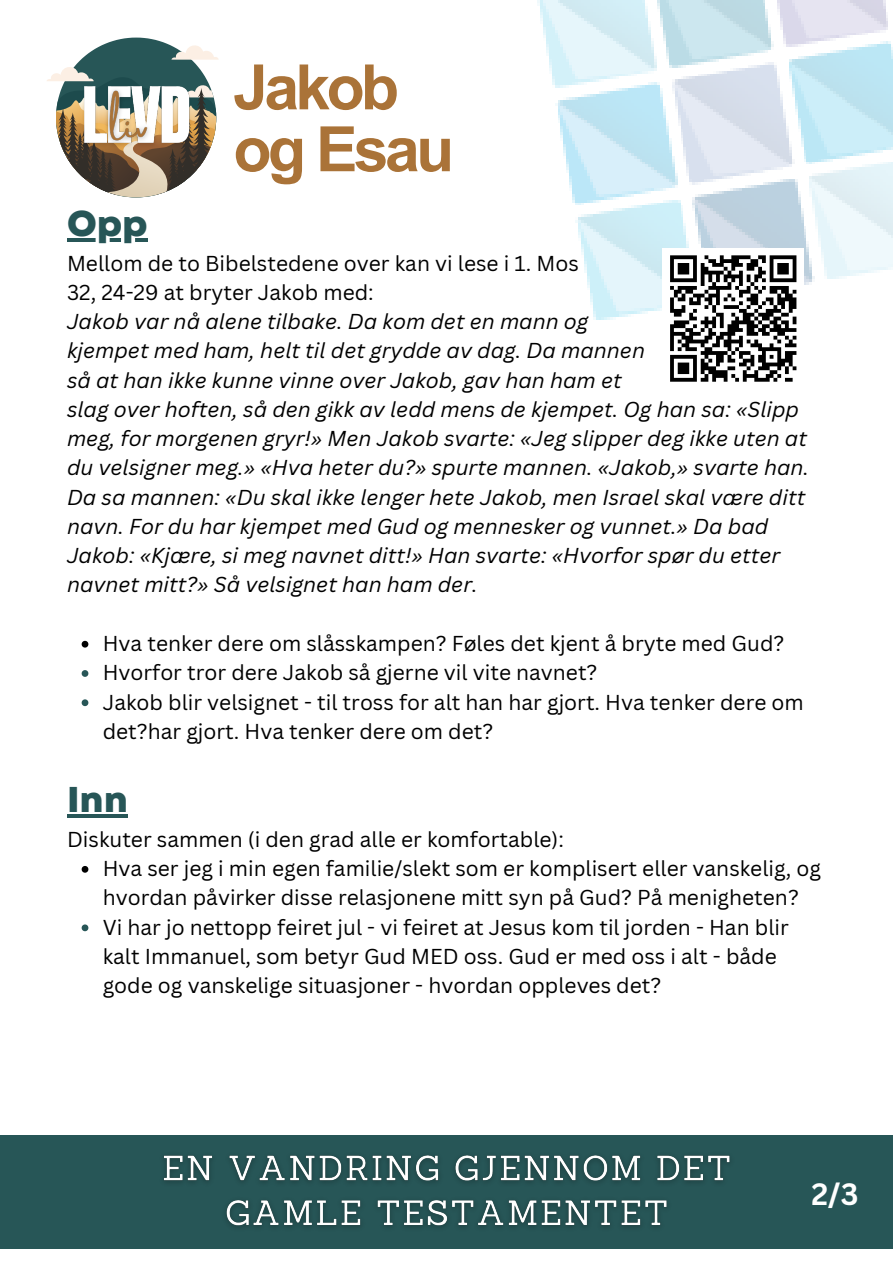
<style>
.page{position:relative;width:893px;height:1264px;background:#fff}
.page>*{position:absolute;margin:0;border:0;box-sizing:border-box;transform-origin:0 0}
.t1{font:700 62.55px "Arial MT Pro";letter-spacing:-.06em;color:#aa7338}
.t2{font:800 35.85px "Garet";color:#275657}
.t3{font:700 30px "Canva Sans";color:#fff}
.t4{font:21px/29.2px "Canva Sans";color:#000}
.t5{font:italic 21px/29.2px "Canva Sans";color:#000}
</style>
<div class="page">
<img style="left:537px;top:0;width:355px;height:320px">
<hr style="left:67px;top:238px;width:81px;height:3px;background:#275657">
<svg style="left:82px;top:641px;width:6px;height:6px"></svg>
<svg style="left:82px;top:670px;width:6px;height:7px"></svg>
<svg style="left:82px;top:699px;width:6px;height:7px"></svg>
<hr style="left:67px;top:814px;width:61px;height:3px;background:#275657">
<svg style="left:82px;top:866px;width:6px;height:6px"></svg>
<svg style="left:82px;top:924px;width:6px;height:7px"></svg>
<svg style="left:47px;top:38px;width:172px;height:159px"></svg>
<img style="left:78px;top:68px;width:117px;height:97px">
<img style="left:100px;top:77px;width:56px;height:99px">
<div style="left:0;top:1135px;width:892px;height:113px;background:#275657"></div>
<img style="left:164px;top:1155px;width:566px;height:72px">
<div style="left:662px;top:248px;width:142px;height:141px;background:#fff"></div>
<svg style="left:670px;top:255px;width:127px;height:127px"></svg>
<p class="t1" style="left:233px;top:64px;width:167px">Jakob</p>
<p class="t1" style="left:233px;top:126px;width:222px">og Esau</p>
<p class="t2" style="left:67px;top:197px;width:82px">Opp</p>
<p class="t4" style="left:67px;top:248px;width:513px">Mellom de to Bibelstedene over kan vi lese i 1. Mos</p>
<p class="t4" style="left:67px;top:277px;width:308px">32, 24-29 at bryter Jakob med:</p>
<p class="t5" style="left:67px;top:306px;width:523px">Jakob var nå alene tilbake. Da kom det en mann og</p>
<p class="t5" style="left:67px;top:335px;width:579px">kjempet med ham, helt til det grydde av dag. Da mannen</p>
<p class="t5" style="left:67px;top:365px;width:556px">så at han ikke kunne vinne over Jakob, gav han ham et</p>
<p class="t5" style="left:67px;top:394px;width:743px">slag over hoften, så den gikk av ledd mens de kjempet. Og han sa: «Slipp meg, for morgenen gryr!» Men Jakob svarte: «Jeg slipper deg ikke uten at du velsigner meg.» «Hva heter du?» spurte mannen. «Jakob,» svarte han.<br>Da sa mannen: «Du skal ikke lenger hete Jakob, men Israel skal være ditt navn. For du har kjempet med Gud og mennesker og vunnet.» Da bad Jakob: «Kjære, si meg navnet ditt!» Han svarte: «Hvorfor spør du etter navnet mitt?» Så velsignet han ham der.</p>
<p class="t4" style="left:103px;top:628px;width:683px">Hva tenker dere om slåsskampen? Føles det kjent å bryte med Gud?</p>
<p class="t4" style="left:103px;top:657px;width:496px">Hvorfor tror dere Jakob så gjerne vil vite navnet?</p>
<p class="t4" style="left:103px;top:686px;width:702px">Jakob blir velsignet - til tross for alt han har gjort. Hva tenker dere om det?har gjort. Hva tenker dere om det?</p>
<p class="t2" style="left:67px;top:773px;width:62px">Inn</p>
<p class="t4" style="left:67px;top:824px;width:498px">Diskuter sammen (i den grad alle er komfortable):</p>
<p class="t4" style="left:103px;top:853px;width:719px">Hva ser jeg i min egen familie/slekt som er komplisert eller vanskelig, og hvordan påvirker disse relasjonene mitt syn på Gud? På menigheten?</p>
<p class="t4" style="left:103px;top:911px;width:687px">Vi har jo nettopp feiret jul - vi feiret at Jesus kom til jorden - Han blir kalt Immanuel, som betyr Gud MED oss. Gud er med oss i alt - både gode og vanskelige situasjoner - hvordan oppleves det?</p>
<p class="t3" style="left:811px;top:1172px;width:48px">2/3</p>
</div>
